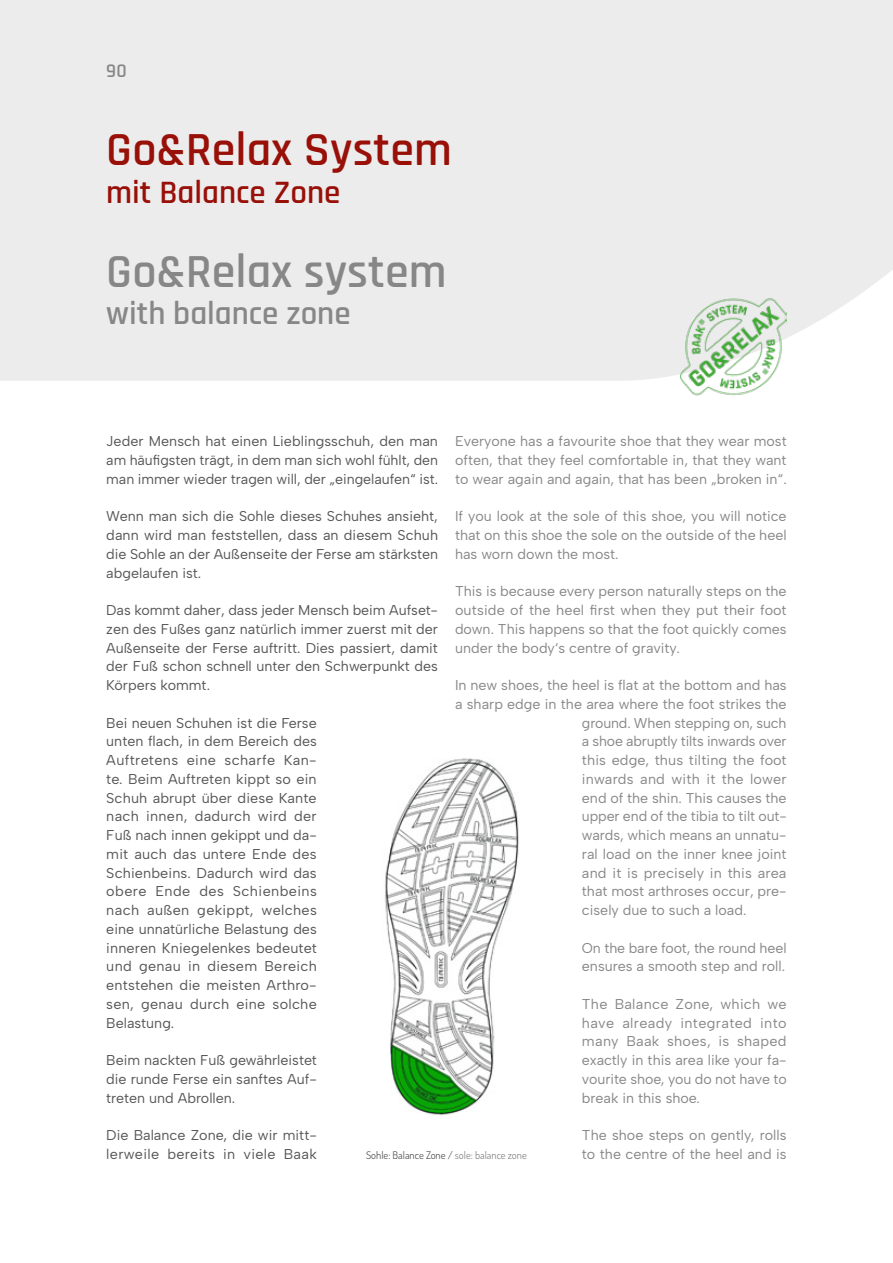
<style>
.page{position:relative;width:893px;height:1263px;background:#fff}
.page>*{position:absolute;margin:0;border:0;box-sizing:border-box;transform-origin:0 0}
.t1{font:600 48px "Rajdhani";color:#981008}
.t2{font:600 48px "Rajdhani";color:#868786}
.t3{font:600 33px "Rajdhani";color:#868786}
.t4{font:600 33px "Rajdhani";color:#981008}
.t5{font:600 19.5px "Rajdhani";color:#868786}
.t6{font:14.25px/18.8px "Albert Sans";color:#868786;text-align:justify}
.t7{font:14.25px/18.8px "Albert Sans";color:#565655;text-align:justify}
.t8{font:10.5px "Dosis";color:#565655}
.s1{color:#868786}
</style>
<div class="page">
<div style="left:0;top:0;width:893px;height:381px;background:#ececec"></div>
<img style="left:680px;top:293px;width:107px;height:103px">
<img style="left:384px;top:758px;width:135px;height:358px">
<h3 class="t5" style="left:106px;top:59px;width:22px">90</h3>
<h1 class="t1" style="left:106px;top:121px;width:347px">Go&amp;Relax System</h1>
<h2 class="t4" style="left:106px;top:172px;width:236px">mit Balance Zone</h2>
<h1 class="t2" style="left:106px;top:243px;width:342px">Go&amp;Relax system</h1>
<h2 class="t3" style="left:106px;top:294px;width:246px">with balance zone</h2>
<p class="t6" style="left:455px;top:432px;width:333px">Everyone has a favourite shoe that they wear most often, that they feel comfortable in, that they want to wear again and again, that has been „broken in“.</p>
<p class="t6" style="left:455px;top:507px;width:333px">If you look at the sole of this shoe, you will notice that on this shoe the sole on the outside of the heel has worn down the most.</p>
<p class="t6" style="left:455px;top:582px;width:333px">This is because every person naturally steps on the outside of the heel first when they put their foot down. This happens so that the foot quickly comes under the body‘s centre of gravity.</p>
<p class="t6" style="left:455px;top:676px;width:333px">In new shoes, the heel is flat at the bottom and has</p>
<p class="t6" style="left:455px;top:695px;width:333px">a sharp edge in the area where the foot strikes the</p>
<p class="t6" style="left:582px;top:713px;width:206px">ground. When stepping on, such</p>
<p class="t6" style="left:582px;top:732px;width:206px">a shoe abruptly tilts inwards over</p>
<p class="t6" style="left:582px;top:751px;width:206px">this edge, thus tilting the foot</p>
<p class="t6" style="left:582px;top:769px;width:206px">inwards and with it the lower</p>
<p class="t6" style="left:582px;top:788px;width:206px">end of the shin. This causes the</p>
<p class="t6" style="left:582px;top:807px;width:206px">upper end of the tibia to tilt out-</p>
<p class="t6" style="left:582px;top:826px;width:206px">wards, which means an unnatu-</p>
<p class="t6" style="left:582px;top:844px;width:206px">ral load on the inner knee joint</p>
<p class="t6" style="left:582px;top:863px;width:206px">and it is precisely in this area</p>
<p class="t6" style="left:582px;top:882px;width:206px">that most arthroses occur, pre-</p>
<p class="t6" style="left:582px;top:901px;width:166px">cisely due to such a load.</p>
<p class="t6" style="left:582px;top:938px;width:206px">On the bare foot, the round heel ensures a smooth step and roll.</p>
<p class="t6" style="left:582px;top:994px;width:206px">The Balance Zone, which we have already integrated into many Baak shoes, is shaped exactly in this area like your fa&shy;vourite shoe, you do not have to break in this shoe.</p>
<p class="t6" style="left:582px;top:1126px;width:206px">The shoe steps on gently, rolls to the centre of the heel and is</p>
<p class="t7" style="left:106px;top:432px;width:333px">Jeder Mensch hat einen Lieblingsschuh, den man am häufigsten trägt, in dem man sich wohl fühlt, den man immer wieder tragen will, der „eingelaufen“ ist.</p>
<p class="t7" style="left:106px;top:507px;width:333px">Wenn man sich die Sohle dieses Schuhes ansieht, dann wird man feststellen, dass an diesem Schuh die Sohle an der Außenseite der Ferse am stärksten abgelaufen ist.</p>
<p class="t7" style="left:106px;top:601px;width:333px">Das kommt daher, dass jeder Mensch beim Aufset&shy;zen des Fußes ganz natürlich immer zuerst mit der Außenseite der Ferse auftritt. Dies passiert, damit der Fuß schon schnell unter den Schwerpunkt des Körpers kommt.</p>
<p class="t7" style="left:106px;top:713px;width:212px">Bei neuen Schuhen ist die Ferse unten flach, in dem Bereich des Auftretens eine scharfe Kan&shy;te. Beim Auftreten kippt so ein Schuh abrupt über diese Kante nach innen, dadurch wird der Fuß nach innen gekippt und da&shy;mit auch das untere Ende des Schienbeins. Dadurch wird das obere Ende des Schienbeins nach außen gekippt, welches eine unnatürliche Belastung des inneren Kniegelenkes bedeutet und genau in diesem Bereich entstehen die meisten Arthro&shy;sen, genau durch eine solche Belastung.</p>
<p class="t7" style="left:106px;top:1051px;width:212px">Beim nackten Fuß gewährleistet die runde Ferse ein sanftes Auf&shy;treten und Abrollen.</p>
<p class="t7" style="left:106px;top:1126px;width:212px">Die Balance Zone, die wir mitt&shy;lerweile bereits in viele Baak</p>
<p class="t8" style="left:366px;top:1148px;width:162px">Sohle: Balance Zone / <span class="s1">sole: balance zone</span></p>
</div>
